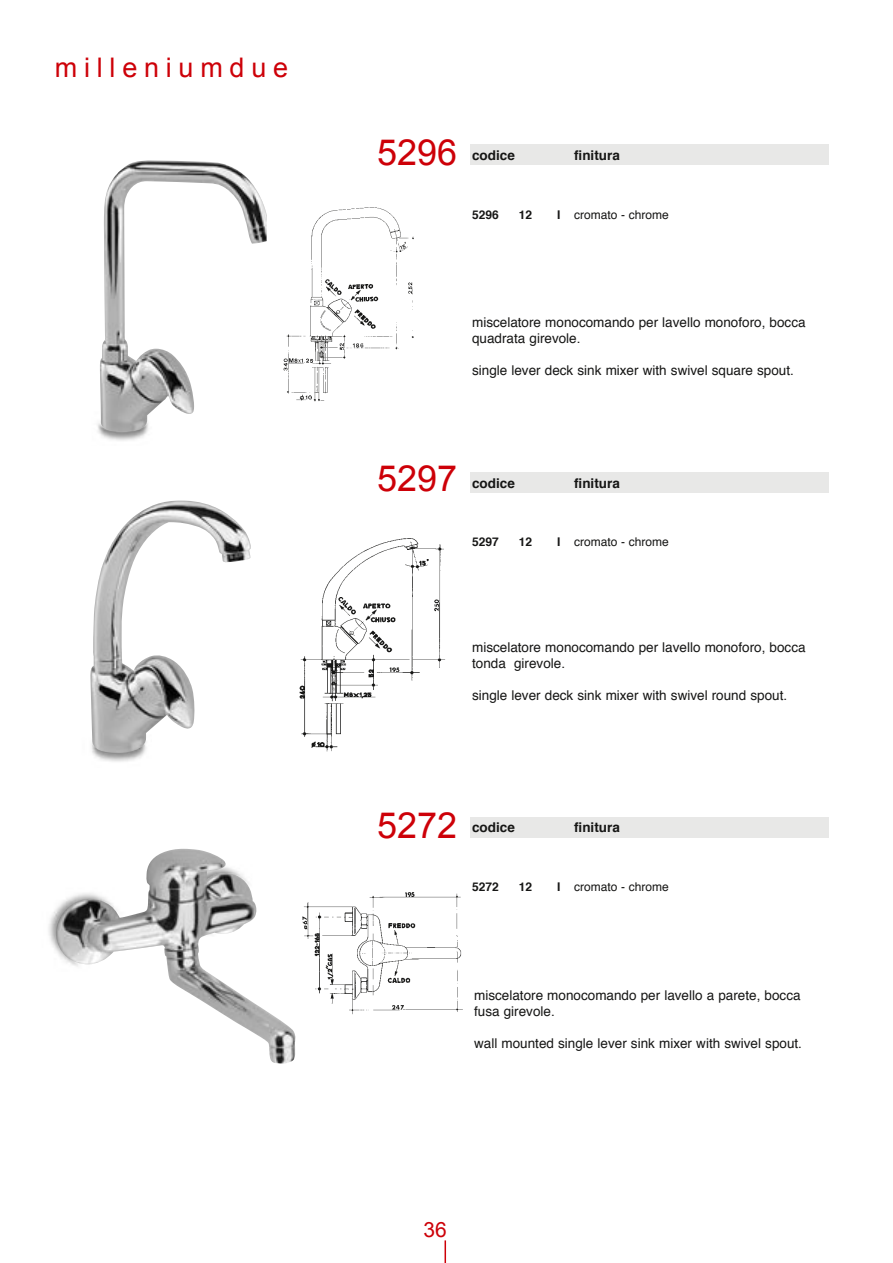
<style>
.page{position:relative;width:893px;height:1263px;background:#fff}
.page>*{position:absolute;margin:0;border:0;box-sizing:border-box;transform-origin:0 0}
.t1{font:36px "Arial";color:#cd0008}
.Normale{font:27px "Arial";letter-spacing:.25em;color:#cd0008}
.t2{font:21px "Arial";color:#cd0008}
.Normale-2{font:13.5px/16.2px "Helvetica";color:#161615}
.Normale-3{font:700 13.5px "Helvetica";color:#161615}
.Normale-4{font:12px "Helvetica";color:#161615}
.Normale-5{font:700 12px "Helvetica";color:#161615}
.s1{font-weight:700}
</style>
<div class="page">
<svg style="left:445px;top:1240px;width:1px;height:23px"></svg>
<img style="left:48px;top:911px;width:7px;height:38px">
<img style="left:93px;top:754px;width:50px;height:8px">
<img style="left:97px;top:423px;width:50px;height:18px">
<img style="left:100px;top:160px;width:167px;height:272px">
<img style="left:283px;top:207px;width:131px;height:195px">
<img style="left:299px;top:538px;width:146px;height:214px">
<img style="left:90px;top:501px;width:161px;height:253px">
<img style="left:55px;top:849px;width:241px;height:214px">
<img style="left:302px;top:892px;width:161px;height:123px">
<div style="left:471px;top:145px;width:358px;height:20px;background:#e8e8e7"></div>
<div style="left:471px;top:472px;width:358px;height:21px;background:#e8e8e7"></div>
<div style="left:471px;top:817px;width:358px;height:20px;background:#e8e8e7"></div>
<p class="Normale" style="left:55px;top:53px;width:235px">milleniumdue</p>
<p class="t1" style="left:377px;top:133px;width:82px">5296</p>
<p class="Normale-3" style="left:472px;top:146px;width:44px">codice</p>
<p class="Normale-3" style="left:574px;top:146px;width:47px">finitura</p>
<p class="Normale-5" style="left:472px;top:206px;width:28px">5296</p>
<p class="Normale-5" style="left:519px;top:206px;width:15px">12</p>
<p class="Normale-4" style="left:557px;top:206px;width:113px"><span class="s1">I</span> cromato - chrome</p>
<p class="Normale-2" style="left:472px;top:314px;width:335px">miscelatore monocomando per lavello monoforo, bocca quadrata girevole.</p>
<p class="Normale-2" style="left:472px;top:363px;width:323px">single lever deck sink mixer with swivel square spout.</p>
<p class="t1" style="left:377px;top:458px;width:82px">5297</p>
<p class="Normale-3" style="left:472px;top:474px;width:44px">codice</p>
<p class="Normale-3" style="left:574px;top:474px;width:47px">finitura</p>
<p class="Normale-5" style="left:472px;top:534px;width:28px">5297</p>
<p class="Normale-5" style="left:519px;top:534px;width:15px">12</p>
<p class="Normale-4" style="left:557px;top:534px;width:113px"><span class="s1">I</span> cromato - chrome</p>
<p class="Normale-2" style="left:472px;top:640px;width:335px">miscelatore monocomando per lavello monoforo, bocca tonda girevole.</p>
<p class="Normale-2" style="left:472px;top:688px;width:317px">single lever deck sink mixer with swivel round spout.</p>
<p class="t1" style="left:377px;top:805px;width:82px">5272</p>
<p class="Normale-3" style="left:472px;top:818px;width:44px">codice</p>
<p class="Normale-3" style="left:574px;top:818px;width:47px">finitura</p>
<p class="Normale-5" style="left:472px;top:878px;width:28px">5272</p>
<p class="Normale-5" style="left:519px;top:878px;width:15px">12</p>
<p class="Normale-4" style="left:557px;top:878px;width:113px"><span class="s1">I</span> cromato - chrome</p>
<p class="Normale-2" style="left:474px;top:988px;width:328px">miscelatore monocomando per lavello a parete, bocca fusa girevole.</p>
<p class="Normale-2" style="left:474px;top:1036px;width:329px">wall mounted single lever sink mixer with swivel spout.</p>
<h3 class="t2" style="left:423px;top:1218px;width:25px">36</h3>
</div>
